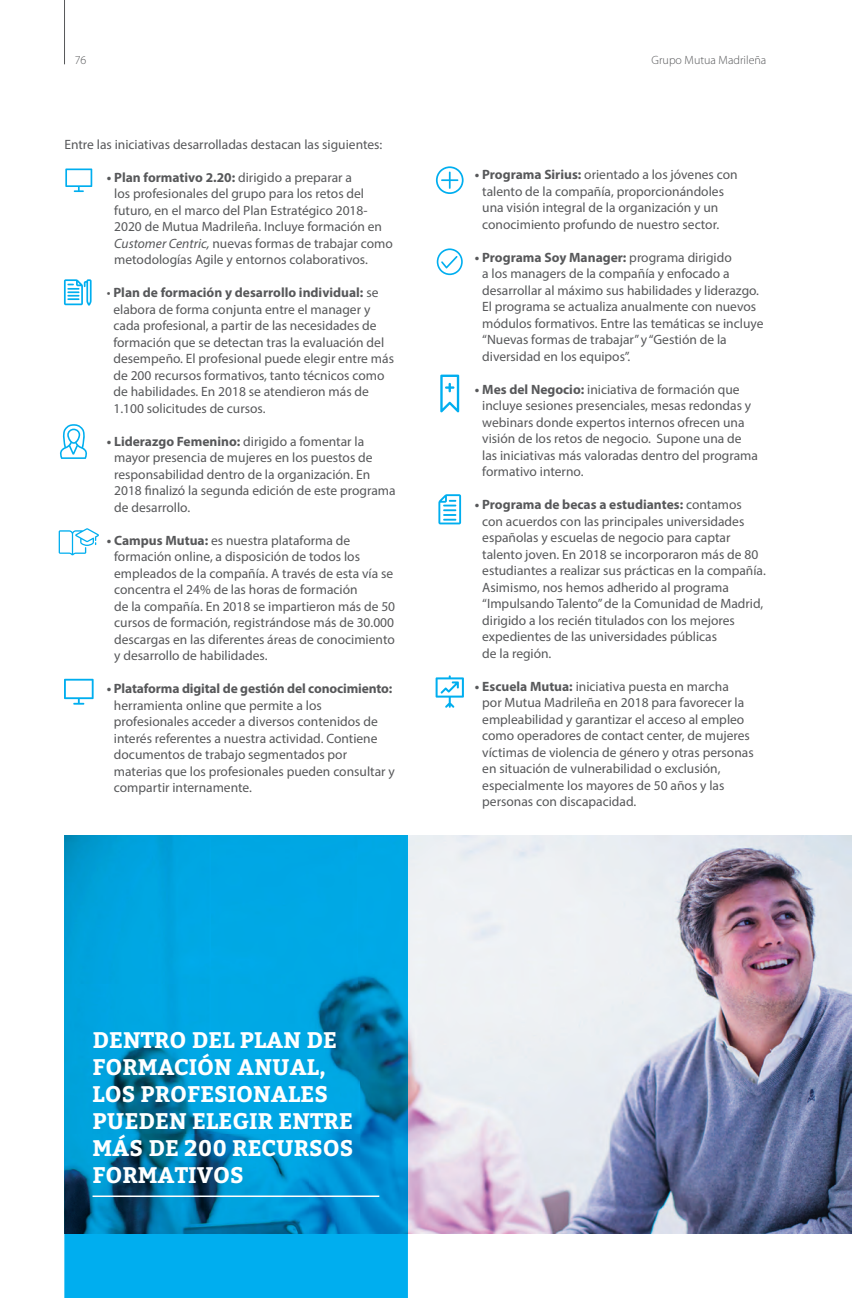
<style>
.page{position:relative;width:852px;height:1298px;background:#fff}
.page>*{position:absolute;margin:0;border:0;box-sizing:border-box;transform-origin:0 0}
.t1{font:700 22.5px/27px "Bitter";color:#fff}
.t2{font:13.5px/16.5px "Myriad Pro";color:#57585a}
.t3{font:700 13.5px "Myriad Pro";letter-spacing:-.01em;color:#57585a}
.t4{font:300 12px "Myriad Pro";color:#57585a}
.s1{font-weight:700}
.s2{font-style:italic}
</style>
<div class="page">
<hr style="left:64px;top:0;width:1px;height:64px;background:#57585a">
<img style="left:408px;top:835px;width:443px;height:399px">
<svg style="left:64px;top:835px;width:344px;height:463px;background:#0099d3"></svg>
<hr style="left:92px;top:1195px;width:287px;height:2px;background:#fff">
<svg style="left:64px;top:279px;width:28px;height:27px"></svg>
<svg style="left:60px;top:424px;width:27px;height:35px"></svg>
<svg style="left:59px;top:528px;width:40px;height:27px"></svg>
<svg style="left:64px;top:679px;width:30px;height:26px"></svg>
<svg style="left:65px;top:168px;width:27px;height:24px"></svg>
<svg style="left:436px;top:166px;width:27px;height:28px"></svg>
<svg style="left:436px;top:248px;width:26px;height:27px"></svg>
<svg style="left:440px;top:375px;width:19px;height:37px"></svg>
<svg style="left:438px;top:494px;width:23px;height:30px"></svg>
<svg style="left:435px;top:675px;width:29px;height:33px"></svg>
<p class="t4" style="left:75px;top:54px;width:13px">76</p>
<p class="t4" style="left:651px;top:54px;width:116px">Grupo Mutua Madrileña</p>
<p class="t2" style="left:64px;top:136px;width:319px">Entre las iniciativas desarrolladas destacan las siguientes:</p>
<p class="t2" style="left:114px;top:169px;width:280px;text-indent:-7px"><span class="s1">• Plan formativo 2.20:</span> dirigido a preparar a<br>los profesionales del grupo para los retos del futuro, en el marco del Plan Estratégico 2018- 2020 de Mutua Madrileña. Incluye formación en <span class="s2">Customer Centric,</span> nuevas formas de trabajar como metodologías Agile y entornos colaborativos.</p>
<p class="t2" style="left:113px;top:284px;width:282px;text-indent:-7px">• <span class="s1">Plan de formación y desarrollo individual:</span> se elabora de forma conjunta entre el manager y cada profesional, a partir de las necesidades de formación que se detectan tras la evaluación del desempeño. El profesional puede elegir entre más de 200 recursos formativos, tanto técnicos como de habilidades. En 2018 se atendieron más de 1.100 solicitudes de cursos.</p>
<p class="t2" style="left:114px;top:433px;width:283px;text-indent:-7px"><span class="s1">• Liderazgo Femenino:</span> dirigido a fomentar la mayor presencia de mujeres en los puestos de responsabilidad dentro de la organización. En 2018 nalizó la segunda edición de este programa de desarrollo.</p>
<p class="t2" style="left:114px;top:532px;width:282px;text-indent:-7px"><span class="s1">• Campus Mutua:</span> es nuestra plataforma de formación online, a disposición de todos los empleados de la compañía. A través de esta vía se concentra el 24% de las horas de formación<br>de la compañía. En 2018 se impartieron más de 50 cursos de formación, registrándose más de 30.000 descargas en las diferentes áreas de conocimiento y desarrollo de habilidades.</p>
<p class="t3" style="left:107px;top:680px;width:287px">• Plataforma digital de gestión del conocimiento:</p>
<p class="t2" style="left:114px;top:697px;width:282px">herramienta online que permite a los profesionales acceder a diversos contenidos de interés referentes a nuestra actividad. Contiene documentos de trabajo segmentados por materias que los profesionales pueden consultar y compartir internamente.</p>
<p class="t2" style="left:482px;top:166px;width:257px;text-indent:-7px"><span class="s1">• Programa Sirius:</span> orientado a los jóvenes con talento de la compañía, proporcionándoles una visión integral de la organización y un conocimiento profundo de nuestro sector.</p>
<p class="t2" style="left:482px;top:249px;width:283px;text-indent:-7px"><span class="s1">• Programa Soy Manager:</span> programa dirigido<br>a los managers de la compañía y enfocado a desarrollar al máximo sus habilidades y liderazgo.<br>El programa se actualiza anualmente con nuevos módulos formativos. Entre las temáticas se incluye “Nuevas formas de trabajar” y “Gestión de la diversidad en los equipos”.</p>
<p class="t2" style="left:482px;top:381px;width:277px;text-indent:-7px"><span class="s1">• Mes del Negocio:</span> iniciativa de formación que incluye sesiones presenciales, mesas redondas y webinars donde expertos internos ofrecen una visión de los retos de negocio. Supone una de las iniciativas más valoradas dentro del programa formativo interno.</p>
<p class="t2" style="left:482px;top:496px;width:285px;text-indent:-7px"><span class="s1">• Programa de becas a estudiantes:</span> contamos con acuerdos con las principales universidades españolas y escuelas de negocio para captar talento joven. En 2018 se incorporaron más de 80 estudiantes a realizar sus prácticas en la compañía.<br>Asimismo, nos hemos adherido al programa “Impulsando Talento” de la Comunidad de Madrid, dirigido a los recién titulados con los mejores expedientes de las universidades públicas<br>de la región.</p>
<p class="t2" style="left:482px;top:678px;width:273px;text-indent:-7px"><span class="s1">• Escuela Mutua:</span> iniciativa puesta en marcha<br>por Mutua Madrileña en 2018 para favorecer la empleabilidad y garantizar el acceso al empleo como operadores de contact center, de mujeres víctimas de violencia de género y otras personas en situación de vulnerabilidad o exclusión, especialmente los mayores de 50 años y las personas con discapacidad.</p>
<h1 class="t1" style="left:92px;top:1026px;width:262px">DENTRO DEL PLAN DE<br>FORMACIÓN ANUAL,<br>LOS PROFESIONALES<br>PUEDEN ELEGIR ENTRE<br>MÁS DE 200 RECURSOS<br>FORMATIVOS</h1>
</div>
